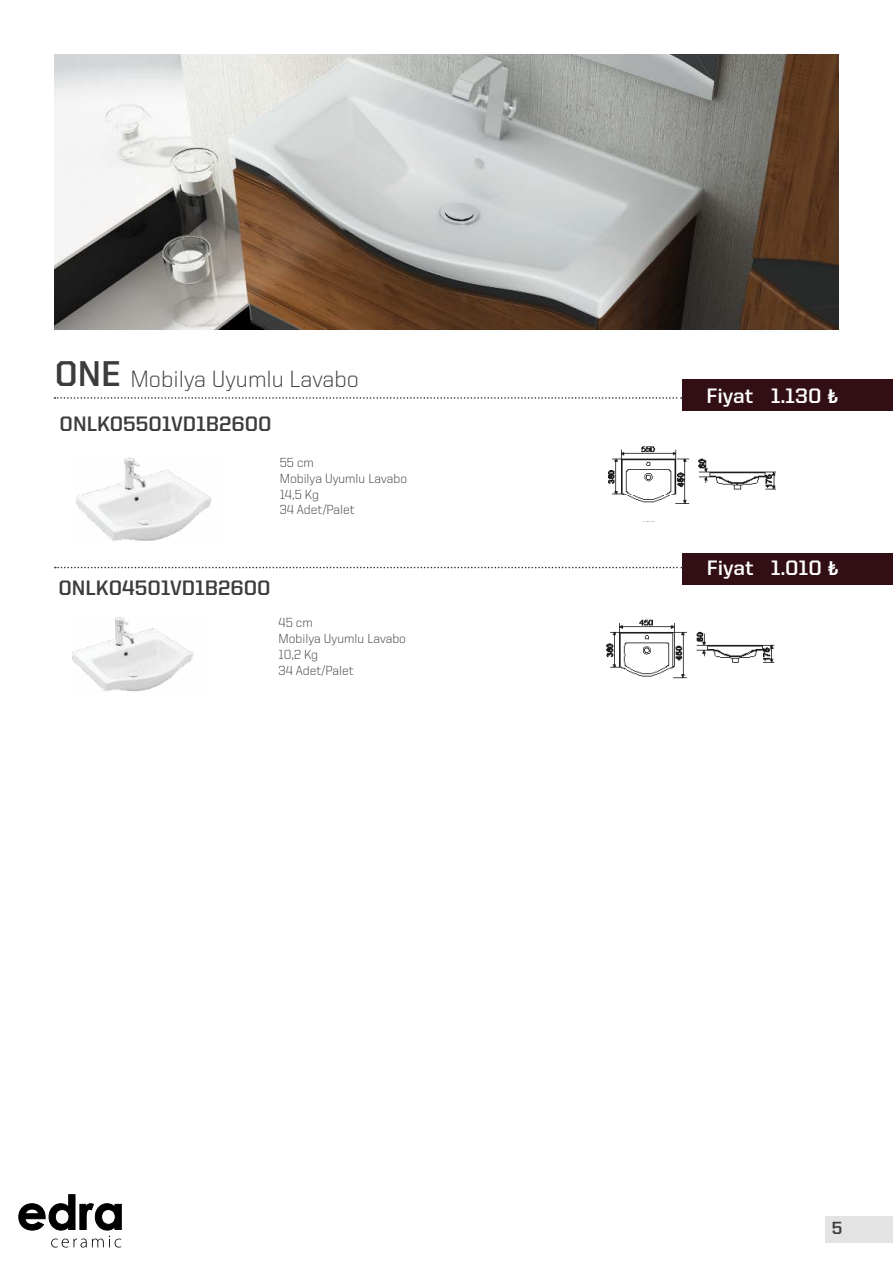
<style>
.page{position:relative;width:893px;height:1263px;background:#fff}
.page>*{position:absolute;margin:0;border:0;box-sizing:border-box;transform-origin:0 0}
.t1{font:700 36px "United Sans Reg";color:#3c3c3b}
.t2{font:300 23.7px "United Sans Reg";color:#3c3c3b}
.t3{font:700 21px "United Sans Reg";color:#3c3c3b}
.t4{font:700 21px "United Sans Reg";color:#fff}
.t5{font:700 17.7px "United Sans Reg";color:#3c3c3b}
.t6{font:300 13.2px/15.8px "United Sans Reg";color:#3c3c3b}
.s1{font-family:"Corbel"}
</style>
<div class="page">
<div style="left:682px;top:379px;width:211px;height:32px;background:#320e15"></div>
<svg style="left:54px;top:397px;width:628px;height:2px"></svg>
<img style="left:76px;top:457px;width:136px;height:85px">
<img style="left:608px;top:446px;width:168px;height:58px">
<div style="left:825px;top:1216px;width:68px;height:27px;background:#e3e3e3"></div>
<div style="left:683px;top:553px;width:210px;height:31px;background:#320e15"></div>
<img style="left:54px;top:54px;width:784px;height:276px">
<svg style="left:55px;top:567px;width:627px;height:1px"></svg>
<svg style="left:18px;top:1194px;width:104px;height:53px"></svg>
<img style="left:72px;top:617px;width:122px;height:75px">
<img style="left:606px;top:619px;width:169px;height:59px">
<h1 class="t1" style="left:55px;top:354px;width:68px">ONE</h1>
<h2 class="t2" style="left:130px;top:367px;width:230px">Mobilya Uyumlu Lavabo</h2>
<h3 class="t3" style="left:60px;top:412px;width:214px">ONLK05501VD1B2600</h3>
<p class="t6" style="left:280px;top:455px;width:36px">55 cm</p>
<p class="t6" style="left:280px;top:470px;width:129px">Mobilya Uyumlu Lavabo<br>14,5 Kg<br>34 Adet/Palet</p>
<h3 class="t3" style="left:58px;top:576px;width:214px">ONLK04501VD1B2600</h3>
<p class="t6" style="left:279px;top:615px;width:36px">45 cm</p>
<p class="t6" style="left:279px;top:630px;width:129px">Mobilya Uyumlu Lavabo<br>10,2 Kg<br>34 Adet/Palet</p>
<h3 class="t4" style="left:706px;top:384px;width:134px">Fiyat 1.130 <span class="s1">₺</span></h3>
<h3 class="t4" style="left:707px;top:556px;width:134px">Fiyat 1.010 <span class="s1">₺</span></h3>
<h3 class="t5" style="left:832px;top:1218px;width:12px">5</h3>
</div>
